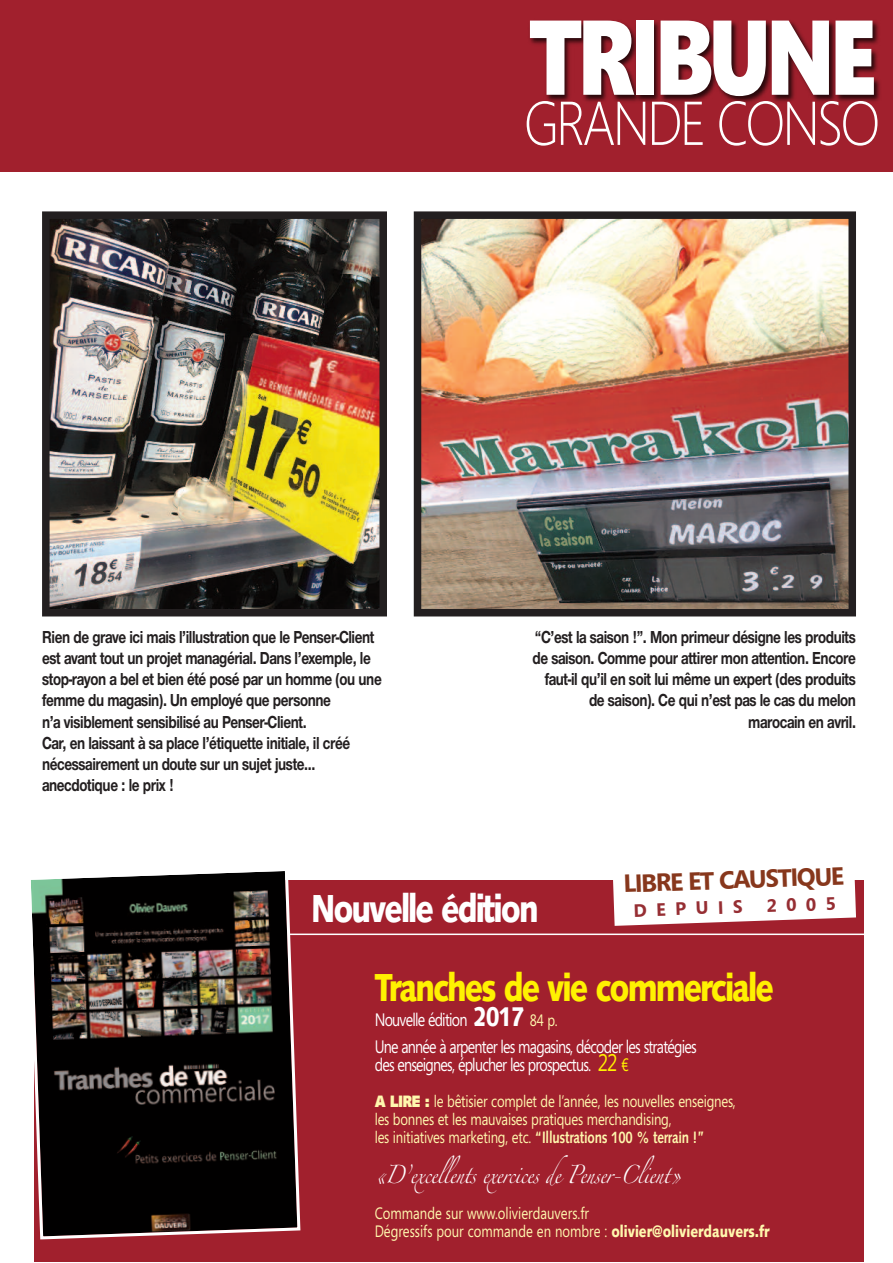
<style>
.page{position:relative;width:893px;height:1263px;background:#fff}
.page>*{position:absolute;margin:0;border:0;box-sizing:border-box;transform-origin:0 0}
.t1{font:900 105.9px "Segoe";letter-spacing:-.06em;color:#fff;scale:.8 1}
.t2{font:300 61.65px "Segoe";letter-spacing:-.05em;color:#fff;scale:.85 1}
.t3{font:900 39px "Syntax";letter-spacing:-.065em;color:#fff101;scale:.8 1}
.t4{font:900 39px "Syntax";letter-spacing:-.065em;color:#fff;scale:.8 1}
.t5{font:700 24.9px "Segoe";color:#87371c}
.t6{font:700 18px/21px "Nimbus Sans Novus T";letter-spacing:-.03em;color:#231f20;text-align:right;scale:.8 1}
.t7{font:18px/26.5px "Segoe";letter-spacing:-.055em;color:#fff;scale:.8 1}
.t8{font:700 18px "Segoe";color:#962e33}
.t9{font:16.5px/18px "Segoe";letter-spacing:-.015em;color:#fff8ae;scale:.8 1}
.t10{font:16.5px "Zapfino";letter-spacing:-.035em;color:#fff;scale:.8 1}
.s1{font-family:"Syntax";font-weight:900;font-size:27px}
.s2{font-size:16.5px;color:#fff8ae}
.s3{font-size:24px;color:#fff101}
.s4{color:#fff101}
.s5{font-family:"Syntax";font-weight:900}
.s6{font-family:"Syntax";font-weight:700}
</style>
<div class="page">
<div style="left:34px;top:881px;width:829px;height:381px;background:#a1202d"></div>
<svg style="left:613px;top:880px;width:243px;height:46px;background:#f5e8ea"></svg>
<hr style="left:289px;top:933px;width:583px;height:2px;background:#fff">
<img style="left:31px;top:871px;width:271px;height:369px">
<div style="left:0;top:0;width:893px;height:172px;background:#a1202d"></div>
<img style="left:529px;top:21px;width:351px;height:82px">
<img style="left:423px;top:220px;width:424px;height:387px">
<div style="left:414px;top:211px;width:442px;height:405px;border:8px solid #231f20"></div>
<img style="left:51px;top:220px;width:327px;height:387px">
<div style="left:42px;top:211px;width:345px;height:405px;border:8px solid #231f20"></div>
<h1 class="t1" style="left:529px;top:-4px;width:436px">TRIBUNE</h1>
<h2 class="t2" style="left:524px;top:88px;width:421px">GRANDE CONSO</h2>
<p class="t6" style="left:42px;top:627px;width:426px;text-align:left">Rien de grave ici mais l’illustration que le Penser-Client est avant tout un projet managérial. Dans l’exemple, le stop-rayon a bel et bien été posé par un homme (ou une femme du magasin). Un employé que personne<br>n’a visiblement sensibilisé au Penser-Client.<br>Car, en laissant à sa place l’étiquette initiale, il créé nécessairement un doute sur un sujet juste... anecdotique : le prix !</p>
<p class="t6" style="left:532px;top:627px;width:406px">“C’est la saison !”. Mon primeur désigne les produits de saison. Comme pour attirer mon attention. Encore faut-il qu’il en soit lui même un expert (des produits de saison). Ce qui n’est pas le cas du melon marocain en avril.</p>
<h3 class="t4" style="left:311px;top:893px;width:286px">Nouvelle édition</h3>
<h3 class="t5" style="left:623px;top:869px;width:222px;rotate:-2deg">LIBRE ET CAUSTIQUE</h3>
<p class="t8" style="left:633px;top:900px;width:110px;rotate:-2deg">DEPUIS</p>
<p class="t8" style="left:766px;top:895px;width:71px;rotate:-2deg">2005</p>
<h3 class="t3" style="left:375px;top:972px;width:500px">Tranches de vie commerciale</h3>
<p class="t7" style="left:375px;top:1007px;width:404px">Nouvelle édition <span class="s1">2017</span> <span class="s2">84 p.<br></span>Une année à arpenter les magasins, décoder les stratégies</p>
<p class="t7" style="left:375px;top:1051px;width:319px">des enseignes, éplucher les prospectus. <span class="s3">22</span> <span class="s4">€</span></p>
<p class="t9" style="left:375px;top:1092px;width:453px"><span class="s5">A LIRE :</span> le bêtisier complet de l’année, les nouvelles enseignes, les bonnes et les mauvaises pratiques merchandising,<br>les initiatives marketing, etc. <span class="s6">“Illustrations 100 % terrain !”</span></p>
<p class="t10" style="left:375px;top:1168px;width:385px">«D’excellents exercices de Penser-Client»</p>
<p class="t9" style="left:375px;top:1205px;width:495px">Commande sur www.olivierdauvers.fr<br>Dégressifs pour commande en nombre : <span class="s5">olivier@olivierdauvers.fr</span></p>
</div>
